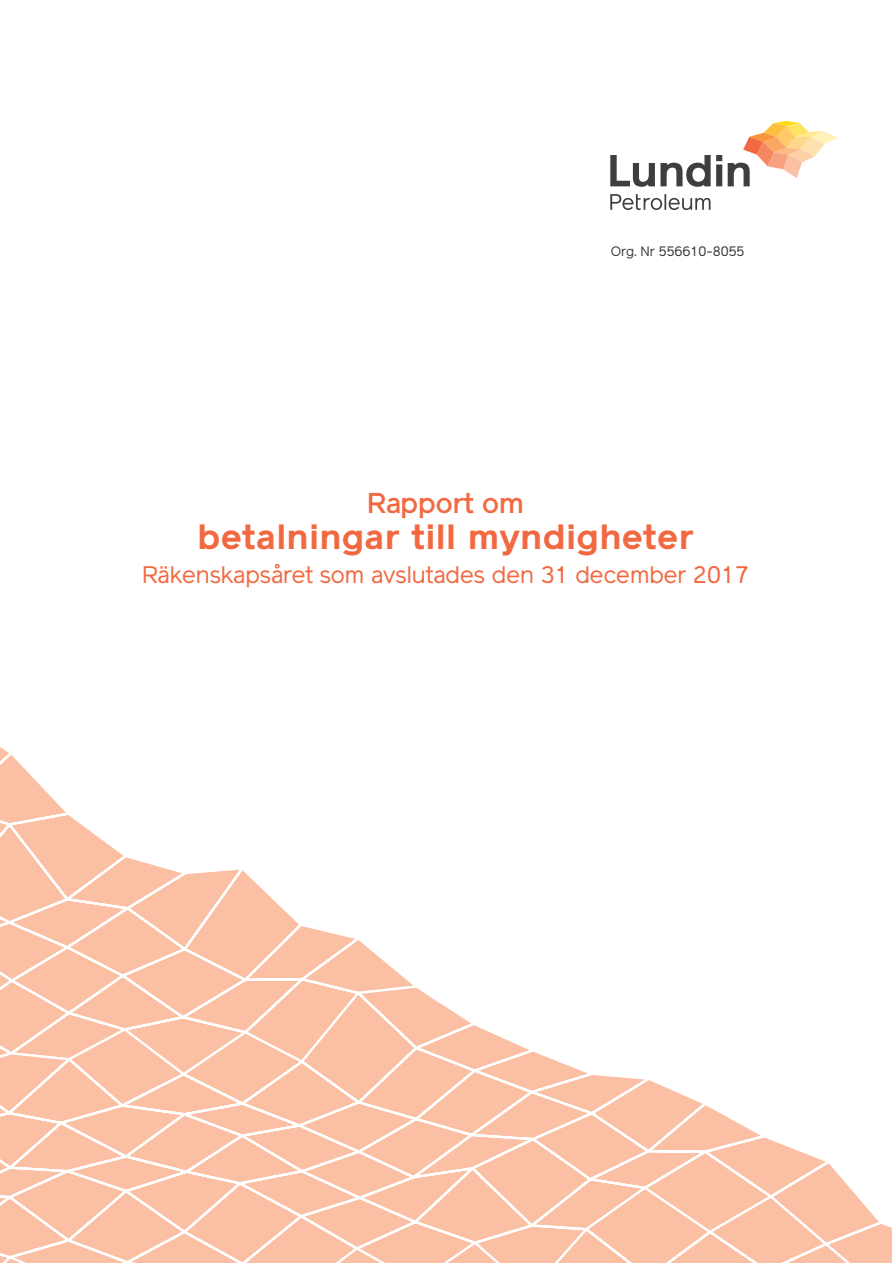
<style>
.page{position:relative;width:893px;height:1263px;background:#fff}
.page>*{position:absolute;margin:0;border:0;box-sizing:border-box;transform-origin:0 0}
.t1{font:700 34.5px "Reader";letter-spacing:.025em;color:#f26941}
.t2{font:500 28.35px "Reader";color:#f26941}
.t3{font:23.55px "Reader";color:#f26941}
.t4{font:13.5px "Reader";color:#3e3e3f}
</style>
<div class="page">
<svg style="left:0;top:747px;width:412px;height:237px"></svg>
<svg style="left:0;top:984px;width:847px;height:201px"></svg>
<svg style="left:0;top:1185px;width:892px;height:78px;background:#fbc6ad"></svg>
<svg style="left:610px;top:155px;width:112px;height:32px"></svg>
<svg style="left:610px;top:194px;width:100px;height:16px"></svg>
<svg style="left:728px;top:121px;width:109px;height:65px"></svg>
<p class="t4" style="left:611px;top:243px;width:135px">Org. Nr 556610-8055</p>
<p class="t2" style="left:367px;top:486px;width:158px">Rapport om</p>
<p class="t1" style="left:198px;top:517px;width:497px">betalningar till myndigheter</p>
<p class="t3" style="left:142px;top:560px;width:608px">Räkenskapsåret som avslutades den 31 december 2017</p>
</div>
